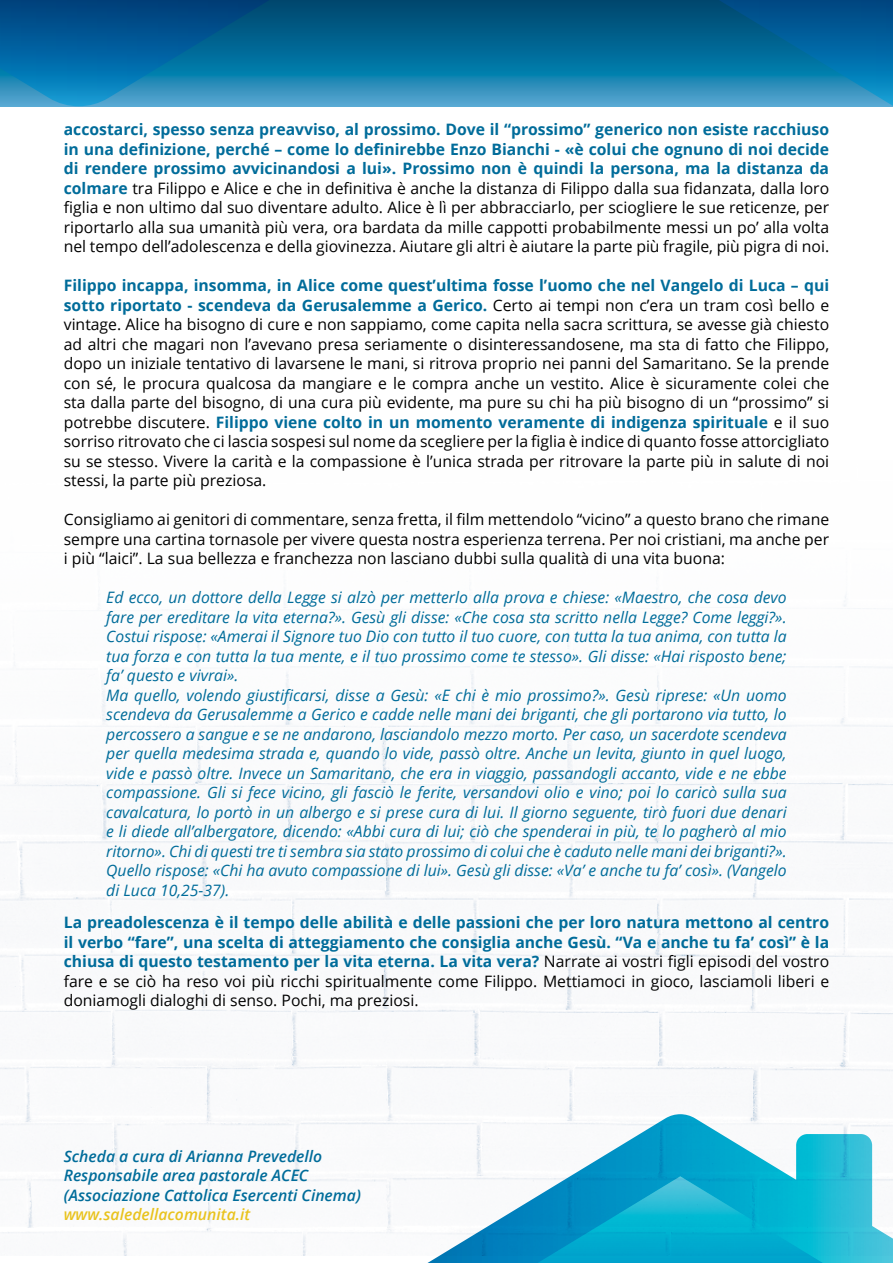
<style>
.page{position:relative;width:893px;height:1263px;background:#fff}
.page>*{position:absolute;margin:0;border:0;box-sizing:border-box;transform-origin:0 0}
.t1{font:15.75px/19.5px "Open Sans";color:#000;text-align:justify}
.t2{font:italic 15.75px/19.5px "Open Sans";color:#006c9a}
.t3{font:700 15.75px/19.5px "Open Sans";color:#006c9a;text-align:justify}
.t4{font:italic 600 15.75px/19.5px "Open Sans";color:#006c9a}
.t5{font:italic 600 15.75px "Open Sans";color:#e9c31e}
.s1{font-weight:700;color:#006c9a}
.s2{font-weight:400;color:#000}
</style>
<div class="page">
<img style="left:0;top:595px;width:893px;height:661px">
<svg style="left:354px;top:1114px;width:539px;height:149px"></svg>
<svg style="left:0;top:0;width:382px;height:106px;background:#0d6c9f"></svg>
<svg style="left:382px;top:0;width:511px;height:107px;background:#10709f"></svg>
<p class="t1" style="left:64px;top:119px;width:767px"><span class="s1">accostarci, spesso senza preavviso, al prossimo. Dove il “prossimo” generico non esiste racchiuso in una definizione, perché – come lo definirebbe Enzo Bianchi - «è colui che ognuno di noi decide di rendere prossimo avvicinandosi a lui». Prossimo non è quindi la persona, ma la distanza da colmare</span> tra Filippo e Alice e che in definitiva è anche la distanza di Filippo dalla sua fidanzata, dalla loro figlia e non ultimo dal suo diventare adulto. Alice è lì per abbracciarlo, per sciogliere le sue reticenze, per riportarlo alla sua umanità più vera, ora bardata da mille cappotti probabilmente messi un po’ alla volta nel tempo dell’adolescenza e della giovinezza. Aiutare gli altri è aiutare la parte più fragile, più pigra di noi.</p>
<p class="t1" style="left:64px;top:275px;width:767px"><span class="s1">Filippo incappa, insomma, in Alice come quest’ultima fosse l’uomo che nel Vangelo di Luca – qui sotto riportato - scendeva da Gerusalemme a Gerico.</span> Certo ai tempi non c’era un tram così bello e vintage. Alice ha bisogno di cure e non sappiamo, come capita nella sacra scrittura, se avesse già chiesto ad altri che magari non l’avevano presa seriamente o disinteressandosene, ma sta di fatto che Filippo, dopo un iniziale tentativo di lavarsene le mani, si ritrova proprio nei panni del Samaritano. Se la prende con sé, le procura qualcosa da mangiare e le compra anche un vestito. Alice è sicuramente colei che sta dalla parte del bisogno, di una cura più evidente, ma pure su chi ha più bisogno di un “prossimo” si potrebbe discutere. <span class="s1">Filippo viene colto in un momento veramente di indigenza spirituale</span> e il suo sorriso ritrovato che ci lascia sospesi sul nome da scegliere per la figlia è indice di quanto fosse attorcigliato su se stesso. Vivere la carità e la compassione è l’unica strada per ritrovare la parte più in salute di noi stessi, la parte più preziosa.</p>
<p class="t1" style="left:64px;top:509px;width:767px">Consigliamo ai genitori di commentare, senza fretta, il film mettendolo “vicino” a questo brano che rimane sempre una cartina tornasole per vivere questa nostra esperienza terrena. Per noi cristiani, ma anche per i più “laici”. La sua bellezza e franchezza non lasciano dubbi sulla qualità di una vita buona:</p>
<p class="t2" style="left:106px;top:587px;width:682px">Ed ecco, un dottore della Legge si alzò per metterlo alla prova e chiese: «Maestro, che cosa devo fare per ereditare la vita eterna?». Gesù gli disse: «Che cosa sta scritto nella Legge? Come leggi?».<br>Costui rispose: «Amerai il Signore tuo Dio con tutto il tuo cuore, con tutta la tua anima, con tutta la tua forza e con tutta la tua mente, e il tuo prossimo come te stesso». Gli disse: «Hai risposto bene; fa’ questo e vivrai».<br>Ma quello, volendo giustificarsi, disse a Gesù: «E chi è mio prossimo?». Gesù riprese: «Un uomo scendeva da Gerusalemme a Gerico e cadde nelle mani dei briganti, che gli portarono via tutto, lo percossero a sangue e se ne andarono, lasciandolo mezzo morto. Per caso, un sacerdote scendeva per quella medesima strada e, quando lo vide, passò oltre. Anche un levita, giunto in quel luogo, vide e passò oltre. Invece un Samaritano, che era in viaggio, passandogli accanto, vide e ne ebbe compassione. Gli si fece vicino, gli fasciò le ferite, versandovi olio e vino; poi lo caricò sulla sua cavalcatura, lo portò in un albergo e si prese cura di lui. Il giorno seguente, tirò fuori due denari e li diede all’albergatore, dicendo: «Abbi cura di lui; ciò che spenderai in più, te lo pagherò al mio ritorno». Chi di questi tre ti sembra sia stato prossimo di colui che è caduto nelle mani dei briganti?».<br>Quello rispose: «Chi ha avuto compassione di lui». Gesù gli disse: «Va’ e anche tu fa’ così». (Vangelo di Luca 10,25-37).</p>
<p class="t3" style="left:64px;top:912px;width:767px">La preadolescenza è il tempo delle abilità e delle passioni che per loro natura mettono al centro il verbo “fare”, una scelta di atteggiamento che consiglia anche Gesù. “Va e anche tu fa’ così” è la chiusa di questo testamento per la vita eterna. La vita vera? <span class="s2">Narrate ai vostri figli episodi del vostro fare e se ciò ha reso voi più ricchi spiritualmente come Filippo. Mettiamoci in gioco, lasciamoli liberi e doniamogli dialoghi di senso. Pochi, ma preziosi.</span></p>
<p class="t4" style="left:64px;top:1146px;width:299px">Scheda a cura di Arianna Prevedello<br>Responsabile area pastorale ACEC (Associazione Cattolica Esercenti Cinema)</p>
<p class="t5" style="left:64px;top:1204px;width:188px">www.saledellacomunita.it</p>
</div>
